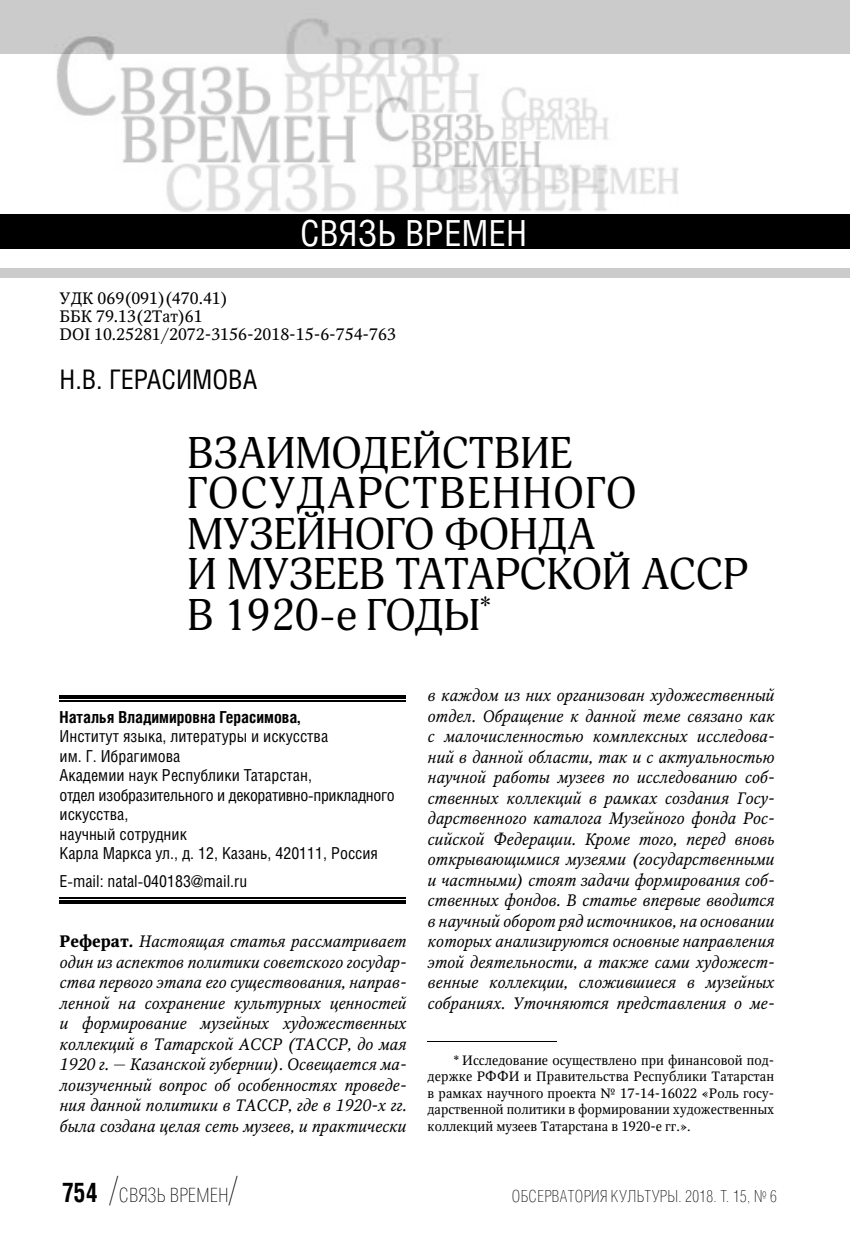
<style>
.page{position:relative;width:851px;height:1234px;background:#fff}
.page>*{position:absolute;margin:0;border:0;box-sizing:border-box;transform-origin:0 0}
.t1{font:43.5px/40.5px "Adonis C";color:#000}
.t2{font:36px "Helios Cond C";color:#fff}
.t3{font:27px "Helios Cond C";color:#000}
.t4{font:19.5px "Helios Cond Thin C";letter-spacing:.025em;color:#000}
.t5{font:italic 16.5px/20.5px "Octava";color:#000;text-align:justify}
.t6{font:16.5px/19.5px "Helios Cond C";color:#000}
.t7{font:16.5px/18px "Octava";color:#000}
.t8{font:16.5px "Helios Cond Thin C";letter-spacing:.025em;color:#000}
.t9{font:700 16.5px "Helios Cond C";color:#000}
.t10{font:13.5px/16.5px "Octava";color:#000;text-align:justify}
.s1{font-weight:700;font-style:normal}
.s2{font-weight:700}
.s3{font-family:"Helios Cond C";font-weight:700;font-size:27px}
.s4{font-size:36px}
</style>
<div class="page">
<div style="left:0;top:268px;width:849px;height:9px;background:#cbcbcb"></div>
<div style="left:0;top:0;width:849px;height:53px;background:#cbcbcb"></div>
<div style="left:0;top:214px;width:849px;height:35px;background:#000"></div>
<img style="left:44px;top:18px;width:655px;height:194px">
<hr style="left:60px;top:695px;width:346px;height:1px;background:#000">
<hr style="left:60px;top:697px;width:346px;height:1px;background:#000">
<hr style="left:60px;top:700px;width:346px;height:1px;background:#000">
<hr style="left:60px;top:897px;width:346px;height:1px;background:#000">
<hr style="left:60px;top:900px;width:346px;height:1px;background:#000">
<hr style="left:60px;top:902px;width:346px;height:1px;background:#000">
<hr style="left:427px;top:1040px;width:130px;height:1px;background:#000">
<h2 class="t2" style="left:300px;top:220px;width:228px">СВЯЗЬ ВРЕМЕН</h2>
<p class="t7" style="left:60px;top:290px;width:338px">УДК 069(091)(470.41)<br>ББК 79.13(2Тат)61<br>DOI 10.25281/2072-3156-2018-15-6-754-763</p>
<h3 class="t3" style="left:60px;top:369px;width:199px">Н.В. ГЕРАСИМОВА</h3>
<h1 class="t1" style="left:187px;top:437px;width:562px">ВЗАИМОДЕЙСТВИЕ<br>ГОСУДАРСТВЕННОГО<br>МУЗЕЙНОГО ФОНДА<br>И МУЗЕЕВ ТАТАРСКОЙ АССР<br>В 1920-е ГОДЫ<sup>*</sup></h1>
<p class="t9" style="left:60px;top:710px;width:242px">Наталья Владимировна Герасимова,</p>
<p class="t6" style="left:60px;top:727px;width:337px">Институт языка, литературы и искусства<br>им. Г. Ибрагимова<br>Академии наук Республики Татарстан,<br>отдел изобразительного и декоративно-прикладного искусства,<br>научный сотрудник<br>Карла Маркса ул., д. 12, Казань, 420111, Россия</p>
<p class="t6" style="left:60px;top:872px;width:189px">E-mail: natal-040183@mail.ru</p>
<p class="t5" style="left:60px;top:932px;width:348px"><span class="s1">Реферат</span><span class="s2">.</span> Настоящая статья рассматривает один из аспектов политики советского государ&shy;ства первого этапа его существования, направ&shy;ленной на сохранение культурных ценностей и формирование музейных художественных коллекций в Татарской АССР (ТАССР, до мая 1920 г. — Казанской губернии). Освещается ма&shy;лоизученный вопрос об особенностях проведе&shy;ния данной политики в ТАССР, где в 1920-х гг. была создана целая сеть музеев, и практически</p>
<p class="t4" style="left:62px;top:1187px;width:177px"><span class="s3">754</span> <span class="s4">/</span>СВЯЗЬ ВРЕМЕН<span class="s4">/</span></p>
<p class="t5" style="left:427px;top:686px;width:348px">в каждом из них организован художественный отдел. Обращение к данной теме связано как с малочисленностью комплексных исследова&shy;ний в данной области, так и с актуальностью научной работы музеев по исследованию соб&shy;ственных коллекций в рамках создания Госу&shy;дарственного каталога Музейного фонда Рос&shy;сийской Федерации. Кроме того, перед вновь открывающимися музеями (государственными и частными) стоят задачи формирования соб&shy;ственных фондов. В статье впервые вводится в научный оборот ряд источников, на основании которых анализируются основные направления этой деятельности, а также сами художест&shy;венные коллекции, сложившиеся в музейных собраниях. Уточняются представления о ме-</p>
<p class="t10" style="left:427px;top:1052px;width:348px;text-indent:26px">* Исследование осуществлено при финансовой под&shy;держке РФФИ и Правительства Республики Татарстан в рамках научного проекта № 17-14-16022 «Роль госу&shy;дарственной политики в формировании художественных коллекций музеев Татарстана в 1920-е гг.».</p>
<p class="t8" style="left:512px;top:1189px;width:266px">ОБСЕРВАТОРИЯ КУЛЬТУРЫ. 2018. Т. 15, № 6</p>
</div>
